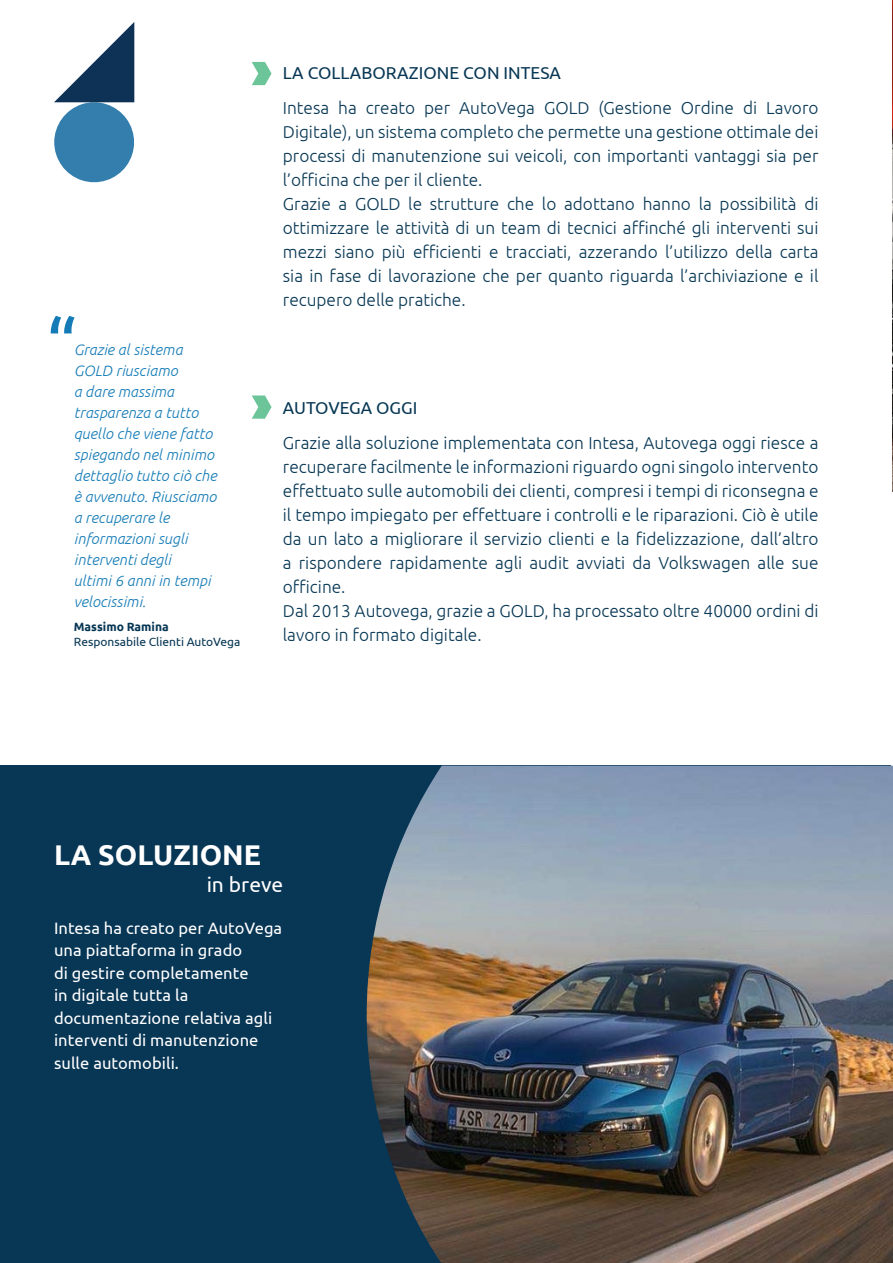
<style>
.page{position:relative;width:893px;height:1263px;background:#fff}
.page>*{position:absolute;margin:0;border:0;box-sizing:border-box;transform-origin:0 0}
.t1{font:73.5px "Ubuntu";color:#157bb7}
.t2{font:700 28.5px "Ubuntu";color:#fff}
.t3{font:21px "Ubuntu";color:#fff}
.t4{font:300 17.25px/24px "Ubuntu";color:#073754;text-align:justify}
.t5{font:17.25px "Ubuntu";color:#073754}
.t6{font:16.5px/22.5px "Ubuntu";letter-spacing:.005em;color:#fff}
.t7{font:italic 300 15px/21px "Ubuntu";letter-spacing:.005em;color:#157bb7}
.t8{font:12px "Ubuntu";color:#073754}
.t9{font:700 12px "Ubuntu";color:#073754}
</style>
<div class="page">
<img style="left:892px;top:0;width:1px;height:491px">
<div style="left:0;top:766px;width:891px;height:497px;background:#083655"></div>
<img style="left:367px;top:766px;width:526px;height:497px">
<svg style="left:252px;top:62px;width:20px;height:23px"></svg>
<svg style="left:54px;top:22px;width:81px;height:161px"></svg>
<svg style="left:252px;top:395px;width:20px;height:24px"></svg>
<p class="t1" style="left:46px;top:301px;width:32px">“</p>
<p class="t7" style="left:74px;top:339px;width:145px">Grazie al sistema<br>GOLD riusciamo<br>a dare massima trasparenza a tutto quello che viene fatto spiegando nel minimo dettaglio tutto ciò che è avvenuto. Riusciamo a recuperare le informazioni sugli interventi degli<br>ultimi 6 anni in tempi velocissimi.</p>
<p class="t9" style="left:74px;top:619px;width:96px">Massimo Ramina</p>
<p class="t8" style="left:74px;top:634px;width:168px">Responsabile Clienti AutoVega</p>
<p class="t5" style="left:283px;top:63px;width:280px">LA COLLABORAZIONE CON INTESA</p>
<p class="t4" style="left:283px;top:95px;width:537px">Intesa ha creato per AutoVega GOLD (Gestione Ordine di Lavoro Digitale), un sistema completo che permette una gestione ottimale dei processi di manutenzione sui veicoli, con importanti vantaggi sia per l’officina che per il cliente.</p>
<p class="t4" style="left:283px;top:191px;width:537px">Grazie a GOLD le strutture che lo adottano hanno la possibilità di ottimizzare le attività di un team di tecnici affinché gli interventi sui mezzi siano più efficienti e tracciati, azzerando l’utilizzo della carta sia in fase di lavorazione che per quanto riguarda l’archiviazione e il recupero delle pratiche.</p>
<p class="t5" style="left:283px;top:397px;width:136px">AUTOVEGA OGGI</p>
<p class="t4" style="left:283px;top:430px;width:537px">Grazie alla soluzione implementata con Intesa, Autovega oggi riesce a recuperare facilmente le informazioni riguardo ogni singolo intervento effettuato sulle automobili dei clienti, compresi i tempi di riconsegna e il tempo impiegato per effettuare i controlli e le riparazioni. Ciò è utile da un lato a migliorare il servizio clienti e la fidelizzazione, dall’altro a rispondere rapidamente agli audit avviati da Volkswagen alle sue officine.</p>
<p class="t4" style="left:283px;top:598px;width:537px">Dal 2013 Autovega, grazie a GOLD, ha processato oltre 40000 ordini di lavoro in formato digitale.</p>
<p class="t2" style="left:54px;top:837px;width:209px">LA SOLUZIONE</p>
<p class="t3" style="left:207px;top:872px;width:78px">in breve</p>
<p class="t6" style="left:54px;top:916px;width:230px">Intesa ha creato per AutoVega una piattaforma in grado<br>di gestire completamente<br>in digitale tutta la documentazione relativa agli interventi di manutenzione sulle automobili.</p>
</div>
